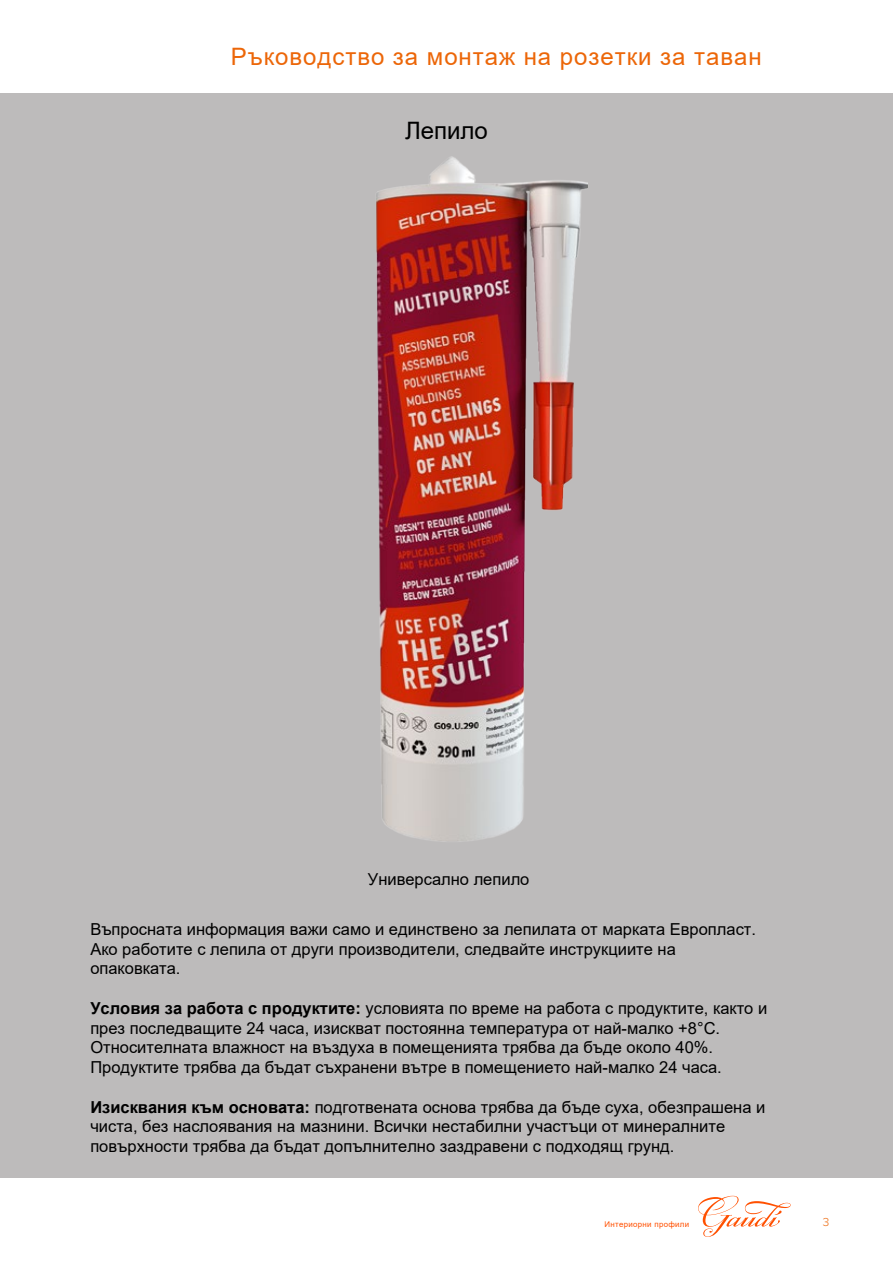
<style>
.page{position:relative;width:893px;height:1263px;background:#fff}
.page>*{position:absolute;margin:0;border:0;box-sizing:border-box;transform-origin:0 0}
.t1{font:24px "Arial";letter-spacing:.04em;color:#ec6608}
.t2{font:24px "Arial";color:#000}
.t3{font:16.5px/19.8px "Arial";color:#000}
.t4{font:300 12px "Proxima Nova";color:#ec6608}
.t5{font:7.95px "Arial";letter-spacing:.04em;color:#ff5000}
.s1{font-weight:700}
</style>
<div class="page">
<div style="left:0;top:93px;width:893px;height:1084px;background:#bdbbbb"></div>
<img style="left:376px;top:156px;width:211px;height:686px">
<svg style="left:698px;top:1196px;width:93px;height:41px"></svg>
<h1 class="t1" style="left:231px;top:40px;width:532px">Ръководство за монтаж на розетки за таван</h1>
<h1 class="t2" style="left:405px;top:114px;width:84px">Лепило</h1>
<p class="t3" style="left:368px;top:869px;width:163px">Универсално лепило</p>
<p class="t3" style="left:90px;top:919px;width:667px">Въпросната информация важи само и единствено за лепилата от марката Европласт.<br>Ако работите с лепила от други производители, следвайте инструкциите на опаковката.</p>
<p class="t3" style="left:90px;top:998px;width:678px"><span class="s1">Условия за работа с продуктите:</span> условията по време на работа с продуктите, както и през последващите 24 часа, изискват постоянна температура от най-малко +8°C.<br>Относителната влажност на въздуха в помещенията трябва да бъде около 40%.<br>Продуктите трябва да бъдат съхранени вътре в помещението най-малко 24 часа.</p>
<p class="t3" style="left:90px;top:1097px;width:676px"><span class="s1">Изисквания към основата:</span> подготвената основа трябва да бъде суха, обезпрашена и чиста, без наслоявания на мазнини. Всички нестабилни участъци от минералните повърхности трябва да бъдат допълнително заздравени с подходящ грунд.</p>
<p class="t5" style="left:604px;top:1218px;width:86px">Интериорни профили</p>
<p class="t4" style="left:823px;top:1215px;width:8px">3</p>
</div>
